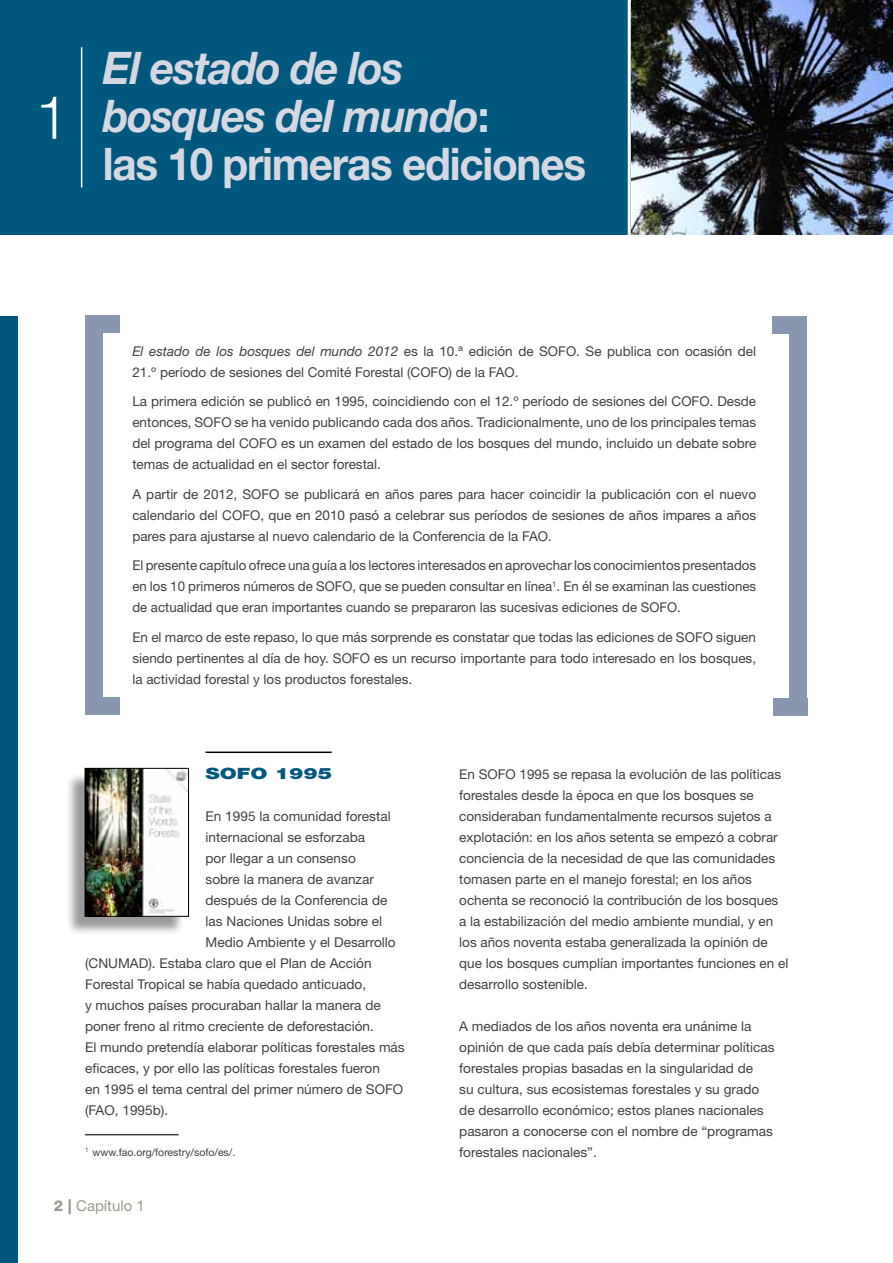
<style>
.page{position:relative;width:893px;height:1263px;background:#fff}
.page>*{position:absolute;margin:0;border:0;box-sizing:border-box;transform-origin:0 0}
.t1{font:300 60px "Helvetica Neue LT Std";color:#fff}
.t2{font:italic 700 45px/48px "Helvetica Neue LT Std";letter-spacing:-.03em;color:#d5d8e1;scale:.94 1}
.t3{font:900 15.6px "Helvetica Neue LT Std";color:#01587f;scale:1.38 1}
.t4{font:15px "Helvetica Neue LT Std";color:#9c9d8c}
.t5{font:13.5px/21px "Helvetica Neue LT Std";color:#414042;text-align:justify}
.t6{font:10.5px "Helvetica Neue LT Std";color:#414042}
.s1{font-style:normal}
.s2{font-style:italic}
.s3{font-weight:800}
</style>
<div class="page">
<hr style="left:206px;top:751px;width:126px;height:2px;background:#000">
<div style="left:85px;top:315px;width:17px;height:390px;background:#8896b0"></div>
<div style="left:789px;top:317px;width:17px;height:389px;background:#8896b0"></div>
<div style="left:85px;top:315px;width:34px;height:17px;background:#8896b0"></div>
<div style="left:772px;top:316px;width:34px;height:17px;background:#8896b0"></div>
<div style="left:86px;top:698px;width:34px;height:17px;background:#8896b0"></div>
<div style="left:773px;top:699px;width:34px;height:17px;background:#8896b0"></div>
<hr style="left:85px;top:1134px;width:94px;height:1px;background:#414042">
<div style="left:65px;top:772px;width:120px;height:164px;background:#000;opacity:.4"></div>
<img style="left:87px;top:770px;width:100px;height:144px">
<img style="left:631px;top:0;width:262px;height:235px">
<div style="left:0;top:0;width:630px;height:235px;background:#01587f"></div>
<hr style="left:81px;top:47px;width:1px;height:140px;background:#fff">
<hr style="left:628px;top:0;width:3px;height:250px;background:#fff">
<div style="left:0;top:316px;width:17px;height:947px;background:#01587f"></div>
<div style="left:85px;top:768px;width:104px;height:148px;border:1px solid #000"></div>
<h1 class="t1" style="left:36px;top:81px;width:35px">1</h1>
<h2 class="t2" style="left:103px;top:43px;width:516px">El estado de los<br>bosques del mundo<span class="s1">:<br>las 10 primeras ediciones</span></h2>
<p class="t5" style="left:132px;top:340px;width:625px"><span class="s2">El estado de los bosques del mundo 2012</span> es la 10.ª edición de SOFO. Se publica con ocasión del<br>21.º período de sesiones del Comité Forestal (COFO) de la FAO.</p>
<p class="t5" style="left:132px;top:391px;width:625px">La primera edición se publicó en 1995, coincidiendo con el 12.º período de sesiones del COFO. Desde entonces, SOFO se ha venido publicando cada dos años. Tradicionalmente, uno de los principales temas del programa del COFO es un examen del estado de los bosques del mundo, incluido un debate sobre temas de actualidad en el sector forestal.</p>
<p class="t5" style="left:132px;top:483px;width:625px">A partir de 2012, SOFO se publicará en años pares para hacer coincidir la publicación con el nuevo calendario del COFO, que en 2010 pasó a celebrar sus períodos de sesiones de años impares a años pares para ajustarse al nuevo calendario de la Conferencia de la FAO.</p>
<p class="t5" style="left:132px;top:555px;width:625px">El presente capítulo ofrece una guía a los lectores interesados en aprovechar los conocimientos presentados en los 10 primeros números de SOFO, que se pueden consultar en línea<sup>1</sup>. En él se examinan las cuestiones de actualidad que eran importantes cuando se prepararon las sucesivas ediciones de SOFO.</p>
<p class="t5" style="left:132px;top:626px;width:625px">En el marco de este repaso, lo que más sorprende es constatar que todas las ediciones de SOFO siguen siendo pertinentes al día de hoy. SOFO es un recurso importante para todo interesado en los bosques, la actividad forestal y los productos forestales.</p>
<p class="t3" style="left:206px;top:764px;width:93px">SOFO 1995</p>
<p class="t5" style="left:206px;top:805px;width:187px">En 1995 la comunidad forestal</p>
<p class="t5" style="left:206px;top:826px;width:161px">internacional se esforzaba</p>
<p class="t5" style="left:206px;top:847px;width:152px">por llegar a un consenso</p>
<p class="t5" style="left:206px;top:868px;width:170px">sobre la manera de avanzar</p>
<p class="t5" style="left:206px;top:889px;width:183px">después de la Conferencia de</p>
<p class="t5" style="left:206px;top:910px;width:178px">las Naciones Unidas sobre el</p>
<p class="t5" style="left:206px;top:931px;width:192px">Medio Ambiente y el Desarrollo</p>
<p class="t5" style="left:85px;top:952px;width:288px">(CNUMAD). Estaba claro que el Plan de Acción</p>
<p class="t5" style="left:85px;top:973px;width:283px">Forestal Tropical se había quedado anticuado,</p>
<p class="t5" style="left:85px;top:994px;width:297px">y muchos países procuraban hallar la manera de</p>
<p class="t5" style="left:85px;top:1015px;width:290px">poner freno al ritmo creciente de deforestación.</p>
<p class="t5" style="left:85px;top:1036px;width:321px">El mundo pretendía elaborar políticas forestales más</p>
<p class="t5" style="left:85px;top:1057px;width:296px">eficaces, y por ello las políticas forestales fueron</p>
<p class="t5" style="left:85px;top:1078px;width:320px">en 1995 el tema central del primer número de SOFO</p>
<p class="t5" style="left:85px;top:1099px;width:85px">(FAO, 1995b).</p>
<p class="t6" style="left:85px;top:1146px;width:152px"><sup>1</sup> www.fao.org/forestry/sofo/es/.</p>
<p class="t5" style="left:459px;top:763px;width:331px;text-align:left">En SOFO 1995 se repasa la evolución de las políticas forestales desde la época en que los bosques se consideraban fundamentalmente recursos sujetos a explotación: en los años setenta se empezó a cobrar conciencia de la necesidad de que las comunidades tomasen parte en el manejo forestal; en los años ochenta se reconoció la contribución de los bosques a la estabilización del medio ambiente mundial, y en los años noventa estaba generalizada la opinión de que los bosques cumplían importantes funciones en el desarrollo sostenible.</p>
<p class="t5" style="left:459px;top:1015px;width:317px;text-align:left">A mediados de los años noventa era unánime la opinión de que cada país debía determinar políticas forestales propias basadas en la singularidad de<br>su cultura, sus ecosistemas forestales y su grado de desarrollo económico; estos planes nacionales pasaron a conocerse con el nombre de “programas forestales nacionales”.</p>
<p class="t4" style="left:54px;top:1197px;width:92px"><span class="s3">2 |</span> Capítulo 1</p>
</div>
